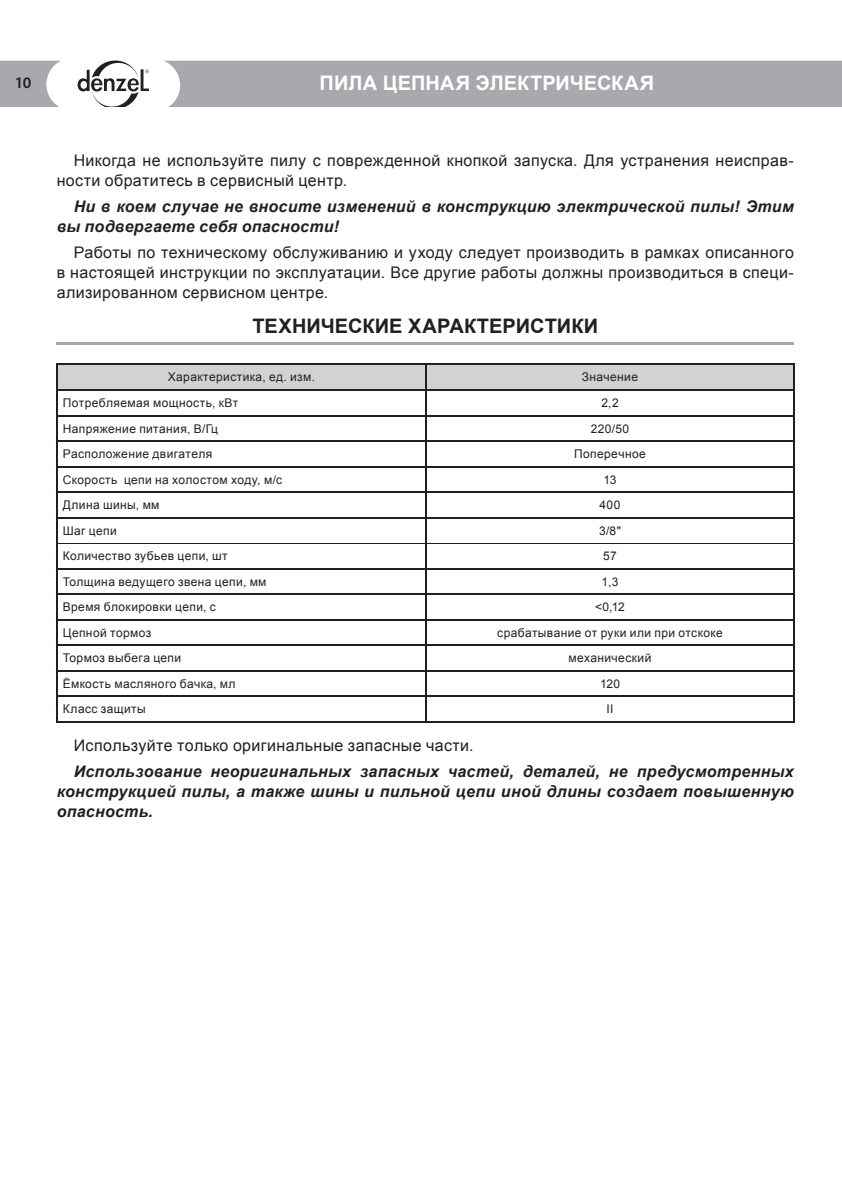
<style>
.page{position:relative;width:842px;height:1191px;background:#fff}
.page>*{position:absolute;margin:0;border:0;box-sizing:border-box;transform-origin:0 0}
.t1{font:700 20px "Arial";letter-spacing:.005em;color:#231f20}
.t2{font:700 20px "Arial";letter-spacing:.005em;color:#fff}
.t3{font:16px/20px "Arial";letter-spacing:.025em;color:#231f20}
.t4{font:italic 700 16px/20px "Arial";letter-spacing:.02em;color:#231f20}
.t5{font:600 16px "Myriad Pro";color:#231f20}
.t6{font:12px "Arial";letter-spacing:.035em;color:#231f20}
</style>
<div class="page">
<div style="left:164px;top:61px;width:678px;height:45px;background:#a8a9ad"></div>
<svg style="left:0;top:61px;width:60px;height:45px"></svg>
<svg style="left:78px;top:61px;width:71px;height:45px"></svg>
<hr style="left:57px;top:342px;width:737px;height:2px;background:#a8a9ad">
<hr style="left:57px;top:363px;width:369px;height:1px;background:#231f20">
<hr style="left:426px;top:363px;width:369px;height:1px;background:#231f20">
<svg style="left:57px;top:364px;width:738px;height:357px"></svg>
<hr style="left:57px;top:721px;width:369px;height:1px;background:#231f20">
<hr style="left:426px;top:721px;width:369px;height:1px;background:#231f20">
<h2 class="t5" style="left:15px;top:72px;width:18px">10</h2>
<h1 class="t2" style="left:320px;top:69px;width:336px">ПИЛА ЦЕПНАЯ ЭЛЕКТРИЧЕСКАЯ</h1>
<h2 class="t3" style="left:57px;top:151px;width:739px;text-indent:17px">Никогда не используйте пилу с поврежденной кнопкой запуска. Для устранения неисправ&shy;ности обратитесь в сервисный центр.</h2>
<h2 class="t4" style="left:57px;top:197px;width:739px;text-indent:17px">Ни в коем случае не вносите изменений в конструкцию электрической пилы! Этим вы подвергаете себя опасности!</h2>
<h2 class="t3" style="left:57px;top:242px;width:739px;text-align:justify;text-indent:17px">Работы по техническому обслуживанию и уходу следует производить в рамках описанного в настоящей инструкции по эксплуатации. Все другие работы должны производиться в специ&shy;ализированном сервисном центре.</h2>
<h1 class="t1" style="left:252px;top:312px;width:347px">ТЕХНИЧЕСКИЕ ХАРАКТЕРИСТИКИ</h1>
<p class="t6" style="left:168px;top:369px;width:149px">Характеристика, ед. изм.</p>
<p class="t6" style="left:582px;top:369px;width:58px">Значение</p>
<p class="t6" style="left:63px;top:395px;width:177px">Потребляемая мощность, кВт</p>
<p class="t6" style="left:601px;top:395px;width:19px">2,2</p>
<p class="t6" style="left:63px;top:420px;width:157px">Напряжение питания, В/Гц</p>
<p class="t6" style="left:591px;top:420px;width:40px">220/50</p>
<p class="t6" style="left:63px;top:446px;width:151px">Расположение двигателя</p>
<p class="t6" style="left:574px;top:446px;width:73px">Поперечное</p>
<p class="t6" style="left:63px;top:471px;width:221px">Скорость цепи на холостом ходу, м/с</p>
<p class="t6" style="left:603px;top:471px;width:15px">13</p>
<p class="t6" style="left:63px;top:497px;width:98px">Длина шины, мм</p>
<p class="t6" style="left:600px;top:497px;width:22px">400</p>
<p class="t6" style="left:63px;top:523px;width:55px">Шаг цепи</p>
<p class="t6" style="left:599px;top:523px;width:23px">3/8"</p>
<p class="t6" style="left:63px;top:548px;width:166px">Количество зубьев цепи, шт</p>
<p class="t6" style="left:603px;top:548px;width:15px">57</p>
<p class="t6" style="left:63px;top:574px;width:205px">Толщина ведущего звена цепи, мм</p>
<p class="t6" style="left:602px;top:574px;width:18px">1,3</p>
<p class="t6" style="left:63px;top:599px;width:155px">Время блокировки цепи, с</p>
<p class="t6" style="left:595px;top:599px;width:31px">&lt;0,12</p>
<p class="t6" style="left:63px;top:625px;width:90px">Цепной тормоз</p>
<p class="t6" style="left:497px;top:625px;width:227px">срабатывание от руки или при отскоке</p>
<p class="t6" style="left:63px;top:650px;width:120px">Тормоз выбега цепи</p>
<p class="t6" style="left:569px;top:650px;width:84px">механический</p>
<p class="t6" style="left:63px;top:676px;width:174px">Ёмкость масляного бачка, мл</p>
<p class="t6" style="left:600px;top:676px;width:22px">120</p>
<p class="t6" style="left:63px;top:701px;width:84px">Класс защиты</p>
<p class="t6" style="left:606px;top:701px;width:8px">II</p>
<h2 class="t3" style="left:74px;top:736px;width:401px">Используйте только оригинальные запасные части.</h2>
<h2 class="t4" style="left:57px;top:762px;width:739px;text-align:justify;text-indent:17px">Использование неоригинальных запасных частей, деталей, не предусмотренных конструкцией пилы, а также шины и пильной цепи иной длины создает повышенную опасность.</h2>
</div>
